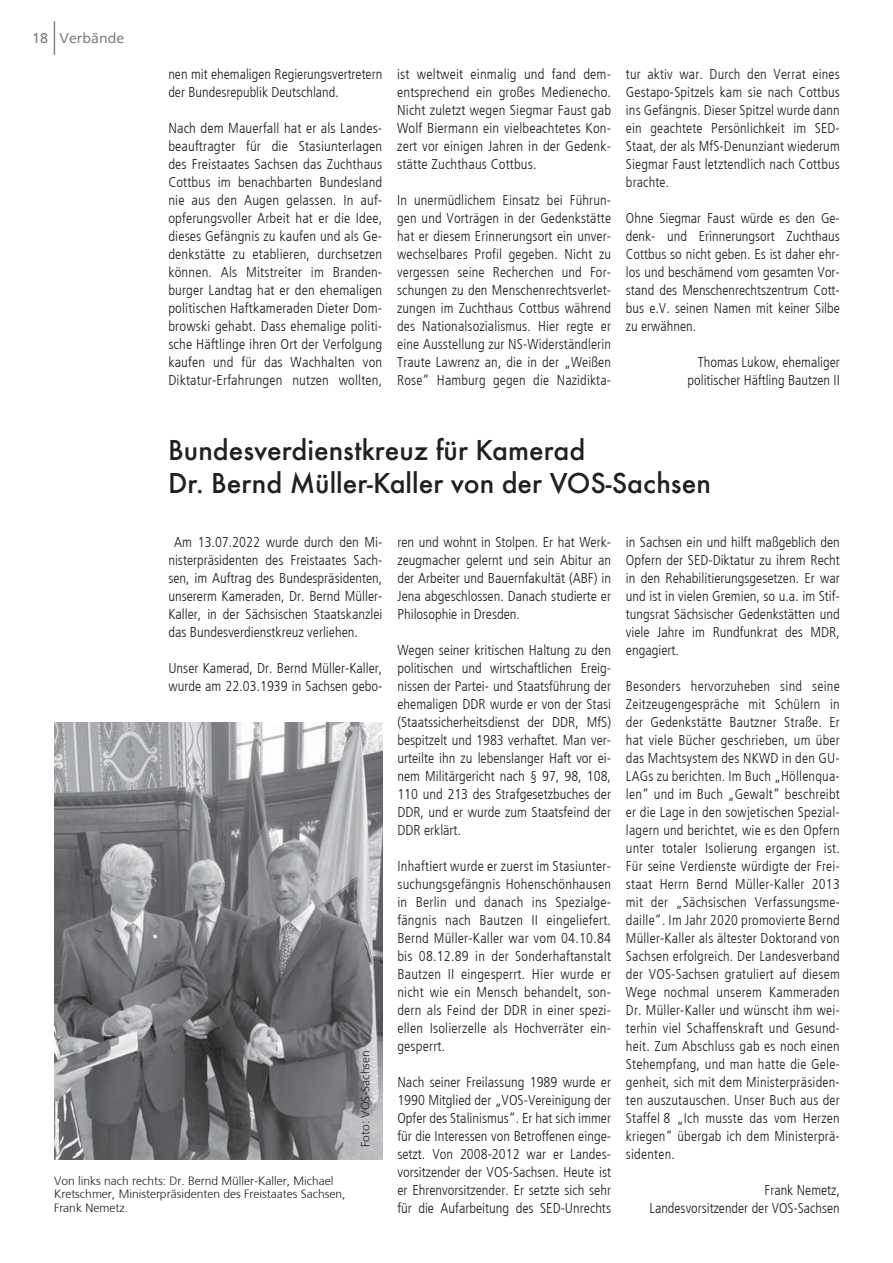
<style>
.page{position:relative;width:893px;height:1263px;background:#fff}
.page>*{position:absolute;margin:0;border:0;box-sizing:border-box;transform-origin:0 0}
.t1{font:500 30px/33px "Futura T";color:#231f20}
.t2{font:300 condensed 14.25px/18px "Frutiger";color:#231f20;text-align:justify}
.t3{font:14.25px "Frutiger";color:#808285}
.t4{font:300 12px/13.5px "Frutiger";color:#231f20}
</style>
<div class="page">
<hr style="left:54px;top:21px;width:1px;height:34px;background:#808285">
<img style="left:54px;top:723px;width:328px;height:437px">
<p class="t3" style="left:32px;top:30px;width:94px">18 Verbände</p>
<p class="t2" style="left:168px;top:65px;width:215px">nen mit ehemaligen Regierungsvertretern der Bundesrepublik Deutschland.</p>
<p class="t2" style="left:168px;top:119px;width:215px">Nach dem Mauerfall hat er als Landes&shy;beauftragter für die Stasiunterlagen des Freistaates Sachsen das Zuchthaus Cottbus im benachbarten Bundesland nie aus den Augen gelassen. In auf&shy;opferungsvoller Arbeit hat er die Idee, dieses Gefängnis zu kaufen und als Ge&shy;denkstätte zu etablieren, durchsetzen können. Als Mitstreiter im Branden&shy;burger Landtag hat er den ehemaligen politischen Haftkameraden Dieter Dom&shy;browski gehabt. Dass ehemalige politi&shy;sche Häftlinge ihren Ort der Verfolgung kaufen und für das Wachhalten von Diktatur-Erfahrungen nutzen wollten,</p>
<p class="t2" style="left:397px;top:65px;width:215px">ist weltweit einmalig und fand dem&shy;entsprechend ein großes Medienecho.<br>Nicht zuletzt wegen Siegmar Faust gab Wolf Biermann ein vielbeachtetes Kon&shy;zert vor einigen Jahren in der Gedenk&shy;stätte Zuchthaus Cottbus.</p>
<p class="t2" style="left:397px;top:191px;width:215px">In unermüdlichem Einsatz bei Führun&shy;gen und Vorträgen in der Gedenkstätte hat er diesem Erinnerungsort ein unver&shy;wechselbares Profil gegeben. Nicht zu vergessen seine Recherchen und For&shy;schungen zu den Menschenrechtsverlet&shy;zungen im Zuchthaus Cottbus während des Nationalsozialismus. Hier regte er eine Ausstellung zur NS-Widerständlerin Traute Lawrenz an, die in der „Weißen Rose“ Hamburg gegen die Nazidikta-</p>
<p class="t2" style="left:626px;top:65px;width:215px">tur aktiv war. Durch den Verrat eines Gestapo-Spitzels kam sie nach Cottbus ins Gefängnis. Dieser Spitzel wurde dann ein geachtete Persönlichkeit im SED-Staat, der als MfS-Denunziant wiederum Siegmar Faust letztendlich nach Cottbus brachte.</p>
<p class="t2" style="left:626px;top:209px;width:215px">Ohne Siegmar Faust würde es den Ge&shy;denk- und Erinnerungsort Zuchthaus Cottbus so nicht geben. Es ist daher ehr&shy;los und beschämend vom gesamten Vor&shy;stand des Menschenrechtszentrum Cott&shy;bus e.V. seinen Namen mit keiner Silbe zu erwähnen.</p>
<p class="t2" style="left:688px;top:353px;width:154px;text-align:right">Thomas Lukow, ehemaliger politischer Häftling Bautzen II</p>
<h1 class="t1" style="left:168px;top:435px;width:544px">Bundesverdienstkreuz für Kamerad<br>Dr. Bernd Müller-Kaller von der VOS-Sachsen</h1>
<p class="t2" style="left:168px;top:533px;width:216px;text-indent:6px">Am 13.07.2022 wurde durch den Mi&shy;nisterpräsidenten des Freistaates Sach&shy;sen, im Auftrag des Bundespräsidenten, unsererm Kameraden, Dr. Bernd Müller-Kaller, in der Sächsischen Staatskanzlei das Bundesverdienstkreuz verliehen.</p>
<p class="t2" style="left:168px;top:659px;width:216px">Unser Kamerad, Dr. Bernd Müller-Kaller, wurde am 22.03.1939 in Sachsen gebo-</p>
<p class="t4" style="left:54px;top:1174px;width:293px">Von links nach rechts: Dr. Bernd Müller-Kaller, Michael<br>Kretschmer, Ministerpräsidenten des Freistaates Sachsen,<br>Frank Nemetz.</p>
<p class="t4" style="left:359px;top:1147px;width:98px;rotate:-90deg">Foto: VOS-Sachsen</p>
<p class="t2" style="left:397px;top:533px;width:215px">ren und wohnt in Stolpen. Er hat Werk&shy;zeugmacher gelernt und sein Abitur an der Arbeiter und Bauernfakultät (ABF) in Jena abgeschlossen. Danach studierte er Philosophie in Dresden.</p>
<p class="t2" style="left:397px;top:641px;width:215px">Wegen seiner kritischen Haltung zu den politischen und wirtschaftlichen Ereig&shy;nissen der Partei- und Staatsführung der ehemaligen DDR wurde er von der Stasi (Staatssicherheitsdienst der DDR, MfS) bespitzelt und 1983 verhaftet. Man ver&shy;urteilte ihn zu lebenslanger Haft vor ei&shy;nem Militärgericht nach § 97, 98, 108, 110 und 213 des Strafgesetzbuches der DDR, und er wurde zum Staatsfeind der DDR erklärt.</p>
<p class="t2" style="left:397px;top:857px;width:215px">Inhaftiert wurde er zuerst im Stasiunter&shy;suchungsgefängnis Hohenschönhausen in Berlin und danach ins Spezialge&shy;fängnis nach Bautzen II eingeliefert.<br>Bernd Müller-Kaller war vom 04.10.84 bis 08.12.89 in der Sonderhaftanstalt Bautzen II eingesperrt. Hier wurde er nicht wie ein Mensch behandelt, son&shy;dern als Feind der DDR in einer spezi&shy;ellen Isolierzelle als Hochverräter ein&shy;gesperrt.</p>
<p class="t2" style="left:397px;top:1073px;width:215px">Nach seiner Freilassung 1989 wurde er 1990 Mitglied der „VOS-Vereinigung der Opfer des Stalinismus“. Er hat sich immer für die Interessen von Betroffenen einge&shy;setzt. Von 2008-2012 war er Landes&shy;vorsitzender der VOS-Sachsen. Heute ist er Ehrenvorsitzender. Er setzte sich sehr für die Aufarbeitung des SED-Unrechts</p>
<p class="t2" style="left:626px;top:533px;width:215px">in Sachsen ein und hilft maßgeblich den Opfern der SED-Diktatur zu ihrem Recht in den Rehabilitierungsgesetzen. Er war und ist in vielen Gremien, so u.a. im Stif&shy;tungsrat Sächsischer Gedenkstätten und viele Jahre im Rundfunkrat des MDR, engagiert.</p>
<p class="t2" style="left:626px;top:677px;width:215px">Besonders hervorzuheben sind seine Zeitzeugengespräche mit Schülern in der Gedenkstätte Bautzner Straße. Er hat viele Bücher geschrieben, um über das Machtsystem des NKWD in den GU-LAGs zu berichten. Im Buch „Höllenqua&shy;len“ und im Buch „Gewalt“ beschreibt er die Lage in den sowjetischen Spezial&shy;lagern und berichtet, wie es den Opfern unter totaler Isolierung ergangen ist.<br>Für seine Verdienste würdigte der Frei&shy;staat Herrn Bernd Müller-Kaller 2013 mit der „Sächsischen Verfassungsme&shy;daille“. Im Jahr 2020 promovierte Bernd Müller-Kaller als ältester Doktorand von Sachsen erfolgreich. Der Landesverband der VOS-Sachsen gratuliert auf diesem Wege nochmal unserem Kammeraden Dr. Müller-Kaller und wünscht ihm wei&shy;terhin viel Schaffenskraft und Gesund&shy;heit. Zum Abschluss gab es noch einen Stehempfang, und man hatte die Gele&shy;genheit, sich mit dem Ministerpräsiden&shy;ten auszutauschen. Unser Buch aus der Staffel 8 „Ich musste das vom Herzen kriegen“ übergab ich dem Ministerprä&shy;sidenten.</p>
<p class="t2" style="left:649px;top:1181px;width:192px;text-align:right">Frank Nemetz,<br>Landesvorsitzender der VOS-Sachsen</p>
</div>
